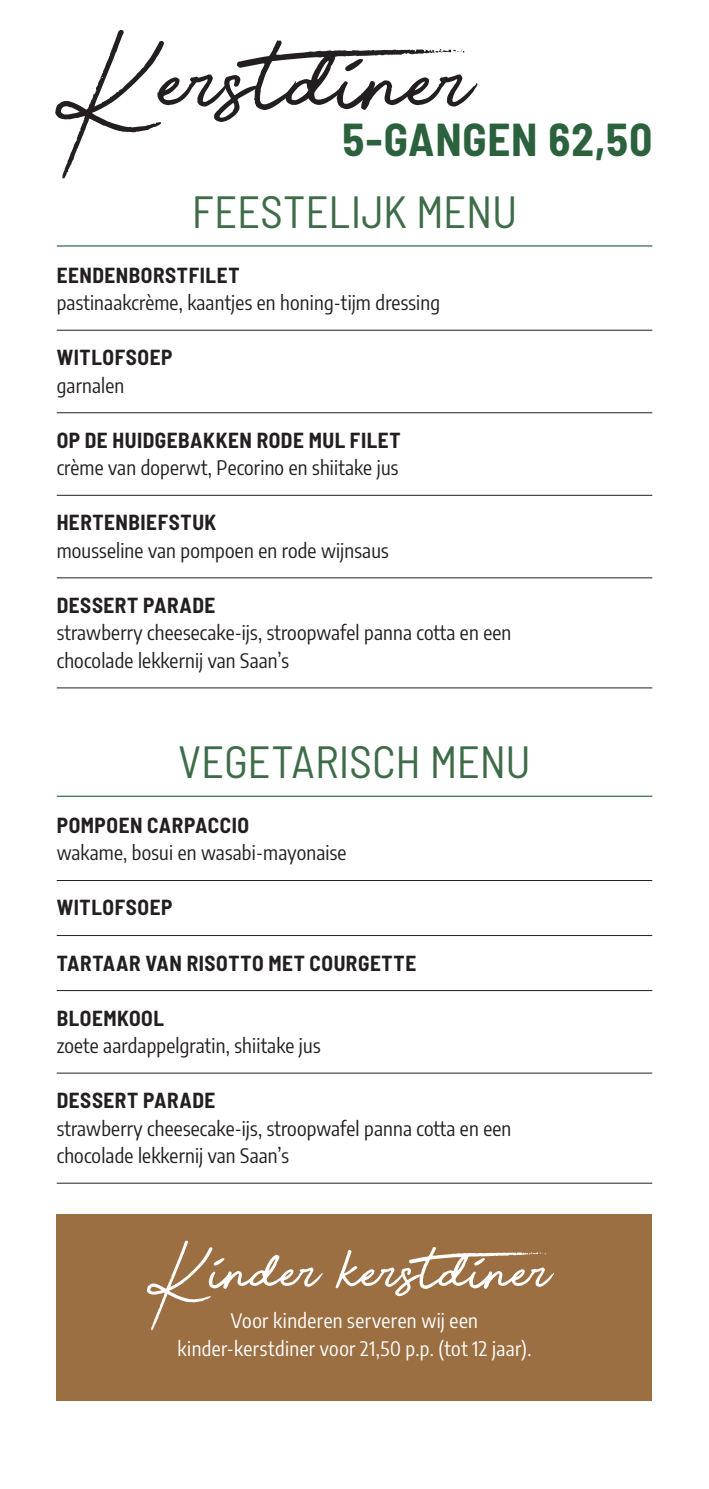
<style>
.page{position:relative;width:709px;height:1489px;background:#fff}
.page>*{position:absolute;margin:0;border:0;box-sizing:border-box;transform-origin:0 0}
.t1{font:140px "Beauty";color:#231f20}
.t2{font:84.25px "Beauty";color:#fff}
.t3{font:semi-condensed 45px "Barlow";letter-spacing:-.005em;color:#3e6c49}
.Gerecht_titel{font:700 semi-condensed 45px "Barlow";letter-spacing:.015em;color:#2b613c}
.Gerecht_titel-2{font:700 semi-condensed 21.25px "Barlow";letter-spacing:.025em;color:#231f20}
.t4{font:20px/27.5px "Encode Sans Condensed";letter-spacing:.01em;color:#231f20}
.Gerecht_titel-3{font:20px "Encode Sans Condensed";letter-spacing:.02em;color:#fff}
</style>
<div class="page">
<hr style="left:57px;top:245px;width:595px;height:1px;background:#3e6c49">
<hr style="left:57px;top:330px;width:595px;height:1px;background:#231f20">
<hr style="left:57px;top:412px;width:595px;height:1px;background:#231f20">
<hr style="left:57px;top:495px;width:595px;height:1px;background:#231f20">
<hr style="left:57px;top:577px;width:595px;height:1px;background:#231f20">
<hr style="left:57px;top:687px;width:595px;height:1px;background:#231f20">
<hr style="left:57px;top:795px;width:595px;height:1px;background:#3e6c49">
<hr style="left:57px;top:880px;width:595px;height:1px;background:#231f20">
<hr style="left:57px;top:935px;width:595px;height:1px;background:#231f20">
<hr style="left:57px;top:990px;width:595px;height:1px;background:#231f20">
<hr style="left:57px;top:1072px;width:595px;height:1px;background:#231f20">
<hr style="left:57px;top:1182px;width:595px;height:1px;background:#231f20">
<div style="left:57px;top:1214px;width:595px;height:185px;background:#9c6f42"></div>
<p class="t1" style="left:78px;top:29px;width:415px">Kerstdiner</p>
<p class="Gerecht_titel" style="left:342px;top:112px;width:311px">5-GANGEN 62,50</p>
<p class="t3" style="left:192px;top:183px;width:327px">FEESTELIJK MENU</p>
<p class="Gerecht_titel-2" style="left:57px;top:262px;width:184px">EENDENBORSTFILET</p>
<p class="t4" style="left:57px;top:288px;width:385px">pastinaakcrème, kaantjes en honing-tijm dressing</p>
<p class="Gerecht_titel-2" style="left:57px;top:344px;width:117px">WITLOFSOEP</p>
<p class="t4" style="left:57px;top:370px;width:69px">garnalen</p>
<p class="Gerecht_titel-2" style="left:57px;top:427px;width:345px">OP DE HUIDGEBAKKEN RODE MUL FILET</p>
<p class="t4" style="left:57px;top:453px;width:343px">crème van doperwt, Pecorino en shiitake jus</p>
<p class="Gerecht_titel-2" style="left:57px;top:509px;width:161px">HERTENBIEFSTUK</p>
<p class="t4" style="left:57px;top:535px;width:333px">mousseline van pompoen en rode wijnsaus</p>
<p class="Gerecht_titel-2" style="left:57px;top:592px;width:160px">DESSERT PARADE</p>
<p class="t4" style="left:57px;top:618px;width:456px">strawberry cheesecake-ijs, stroopwafel panna cotta en een chocolade lekkernij van Saan’s</p>
<p class="t3" style="left:178px;top:733px;width:354px">VEGETARISCH MENU</p>
<p class="Gerecht_titel-2" style="left:57px;top:812px;width:194px">POMPOEN CARPACCIO</p>
<p class="t4" style="left:57px;top:838px;width:291px">wakame, bosui en wasabi-mayonaise</p>
<p class="Gerecht_titel-2" style="left:57px;top:894px;width:117px">WITLOFSOEP</p>
<p class="Gerecht_titel-2" style="left:57px;top:949px;width:361px">TARTAAR VAN RISOTTO MET COURGETTE</p>
<p class="Gerecht_titel-2" style="left:57px;top:1004px;width:109px">BLOEMKOOL</p>
<p class="t4" style="left:57px;top:1030px;width:265px">zoete aardappelgratin, shiitake jus</p>
<p class="Gerecht_titel-2" style="left:57px;top:1087px;width:160px">DESSERT PARADE</p>
<p class="t4" style="left:57px;top:1113px;width:456px">strawberry cheesecake-ijs, stroopwafel panna cotta en een chocolade lekkernij van Saan’s</p>
<p class="t2" style="left:161px;top:1239px;width:404px">Kinder kerstdiner</p>
<p class="Gerecht_titel-3" style="left:231px;top:1306px;width:249px">Voor kinderen serveren wij een</p>
<p class="Gerecht_titel-3" style="left:177px;top:1334px;width:355px">kinder-kerstdiner voor 21,50 p.p. (tot 12 jaar).</p>
</div>
